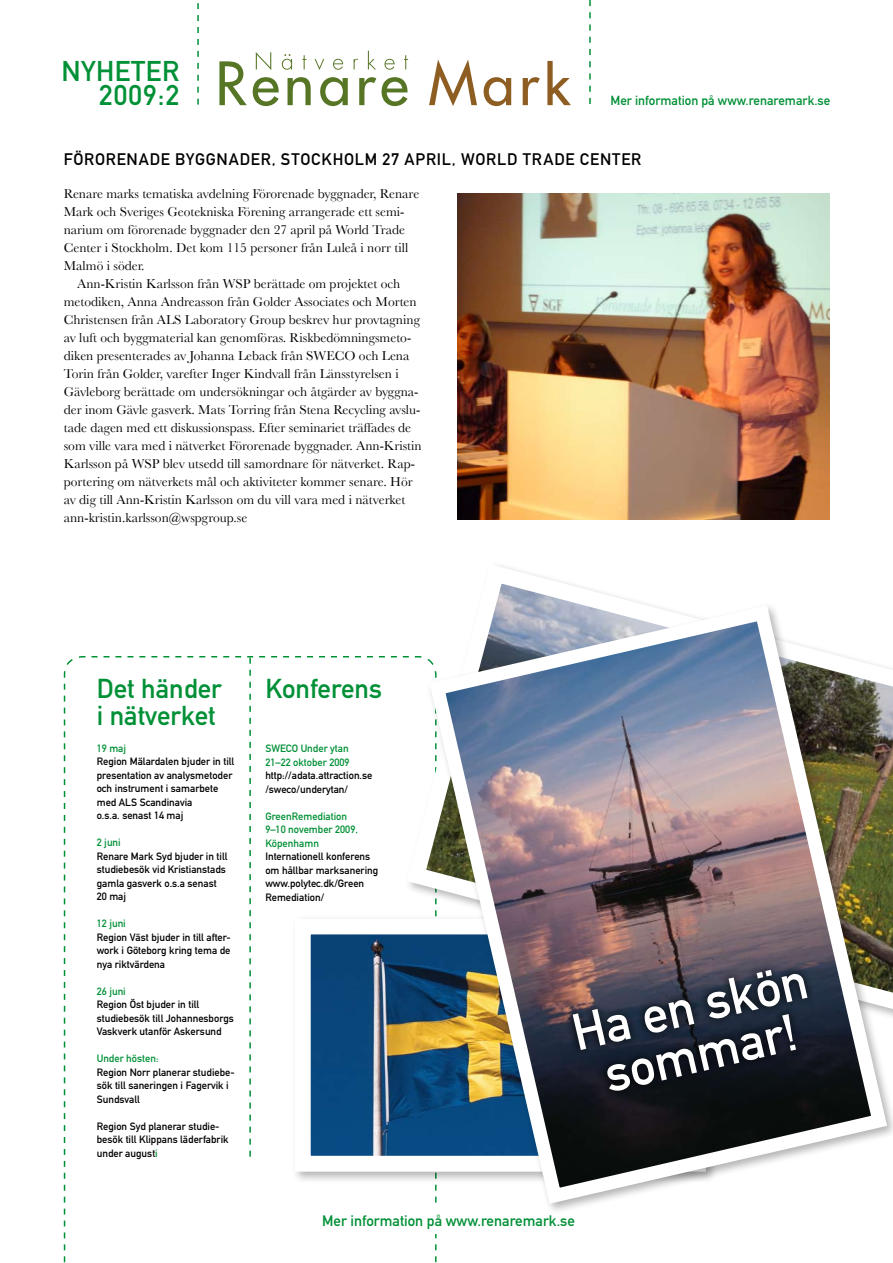
<style>
.page{position:relative;width:893px;height:1263px;background:#fff}
.page>*{position:absolute;margin:0;border:0;box-sizing:border-box;transform-origin:0 0}
.t1{font:51px/48px "DIN Mittelschrift";color:#fff;text-align:center}
.t2{font:28.2px/24.8px "DIN Mittelschrift";letter-spacing:.02em;color:#009036;text-align:right}
.t3{font:27px/27px "DIN Mittelschrift";color:#009036}
.t4{font:16.5px "DIN Mittelschrift";letter-spacing:.045em;color:#000}
.t5{font:15px "DIN Mittelschrift";color:#009036}
.t6{font:13.5px/18px "Baskerville";color:#000}
.t7{font:13.05px "DIN Mittelschrift";color:#009036}
.t8{font:10.5px/13.5px "DIN Mittelschrift";color:#000}
.t9{font:10.5px/13.5px "DIN Mittelschrift";color:#009036}
.s1{color:#009036}
</style>
<div class="page">
<svg style="left:63px;top:656px;width:374px;height:607px"></svg>
<div style="left:357px;top:1208px;width:136px;height:26px;background:#fff"></div>
<svg style="left:409px;top:565px;width:209px;height:349px"></svg>
<div style="left:291px;top:914px;width:434px;height:277px;background:#000;opacity:.3"></div>
<img style="left:409px;top:935px;width:12px;height:220px">
<svg style="left:89px;top:656px;width:320px;height:501px"></svg>
<svg style="left:219px;top:61px;width:28px;height:44px"></svg>
<svg style="left:253px;top:77px;width:26px;height:29px"></svg>
<svg style="left:288px;top:77px;width:23px;height:28px"></svg>
<svg style="left:320px;top:77px;width:28px;height:29px"></svg>
<svg style="left:359px;top:77px;width:17px;height:28px"></svg>
<svg style="left:382px;top:77px;width:25px;height:29px"></svg>
<svg style="left:429px;top:60px;width:48px;height:46px"></svg>
<svg style="left:484px;top:77px;width:27px;height:29px"></svg>
<svg style="left:523px;top:77px;width:17px;height:28px"></svg>
<svg style="left:547px;top:61px;width:24px;height:44px"></svg>
<svg style="left:256px;top:52px;width:15px;height:18px"></svg>
<svg style="left:282px;top:54px;width:10px;height:16px"></svg>
<svg style="left:302px;top:55px;width:4px;height:14px"></svg>
<svg style="left:315px;top:59px;width:9px;height:11px"></svg>
<svg style="left:333px;top:59px;width:10px;height:11px"></svg>
<svg style="left:354px;top:59px;width:4px;height:10px"></svg>
<svg style="left:368px;top:51px;width:8px;height:18px"></svg>
<svg style="left:384px;top:59px;width:11px;height:11px"></svg>
<svg style="left:404px;top:55px;width:4px;height:14px"></svg>
<svg style="left:197px;top:3px;width:2px;height:102px"></svg>
<svg style="left:589px;top:0;width:2px;height:104px"></svg>
<img style="left:457px;top:194px;width:372px;height:325px">
<img style="left:421px;top:597px;width:472px;height:614px">
<svg style="left:563px;top:960px;width:330px;height:251px"></svg>
<h2 class="t2" style="left:62px;top:58px;width:119px">NYHETER<br>2009:2</h2>
<p class="t7" style="left:610px;top:93px;width:221px">Mer information på www.renaremark.se</p>
<p class="t4" style="left:64px;top:150px;width:269px">FÖRORENADE BYGGNADER, Stockho</p>
<p class="t4" style="left:355px;top:150px;width:55px">lm 27 apri</p>
<p class="t4" style="left:442px;top:150px;width:101px">l, World TradeCente</p>
<p class="t4" style="left:631px;top:150px;width:12px">R</p>
<p class="t6" style="left:64px;top:185px;width:357px">Renare marks tematiska avdelning Förorenade byggnader, Renare Mark och Sveriges Geotekniska Förening arrangerade ett semi&shy;narium om förorenade byggnader den 27 april på World Trade Center i Stockholm. Det kom 115 personer från Luleå i norr till Malmö i söder.</p>
<p class="t6" style="left:64px;top:275px;width:359px;text-indent:14px">Ann-Kristin Karlsson från WSP berättade om projektet och metodiken, Anna Andreasson från Golder Associates och Morten Christensen från ALS Laboratory Group beskrev hur provtagning av luft och byggmaterial kan genomföras. Riskbedömningsmeto&shy;diken presenterades av Johanna Leback från SWECO och Lena Torin från Golder, varefter Inger Kindvall från Länsstyrelsen i Gävleborg berättade om undersökningar och åtgärder av byggna&shy;der inom Gävle gasverk. Mats Torring från Stena Recycling avslu&shy;tade dagen med ett diskussionspass. Efter seminariet träffades de som ville vara med i nätverket Förorenade byggnader. Ann-Kristin Karlsson på WSP blev utsedd till samordnare för nätverket. Rap&shy;portering om nätverkets mål och aktiviteter kommer senare. Hör av dig till Ann-Kristin Karlsson om du vill vara med i nätverket ann-kristin.karlsson@wspgroup.se</p>
<h3 class="t3" style="left:97px;top:675px;width:127px">Det händer i nätverket</h3>
<p class="t9" style="left:97px;top:741px;width:31px">19 maj</p>
<p class="t8" style="left:97px;top:755px;width:139px">Region Mälardalen bjuder in till presentation av analysmetoder och instrument i samarbete med ALS Scandinavia<br>o.s.a. senast 14 maj</p>
<p class="t9" style="left:97px;top:836px;width:26px">2 juni</p>
<p class="t8" style="left:97px;top:849px;width:132px">Renare Mark Syd bjuder in till studiebesök vid Kristianstads gamla gasverk o.s.a senast<br>20 maj</p>
<p class="t9" style="left:97px;top:917px;width:31px">12 juni</p>
<p class="t8" style="left:97px;top:930px;width:135px;text-align:justify">Region Väst bjuder in till after&shy;work i Göteborg kring tema de nya riktvärdena</p>
<p class="t9" style="left:97px;top:984px;width:31px">26 juni</p>
<p class="t8" style="left:97px;top:998px;width:139px">Region Öst bjuder in till studiebesök till Johannesborgs<br>Vaskverk utanför Askersund</p>
<p class="t9" style="left:97px;top:1052px;width:63px">Under hösten:</p>
<p class="t8" style="left:97px;top:1065px;width:139px">Region Norr planerar studiebe&shy;sök till saneringen i Fagervik i<br>Sundsvall</p>
<p class="t8" style="left:97px;top:1119px;width:133px">Region Syd planerar studie&shy;besök till Klippans läderfabrik under august<span class="s1">i</span></p>
<h3 class="t3" style="left:265px;top:675px;width:118px">Konferens</h3>
<p class="t9" style="left:265px;top:742px;width:86px">SWECO U nder ytan<br>21–22 oktober 2009</p>
<p class="t8" style="left:265px;top:769px;width:109px">http://adata.attraction.se /sweco/underytan/</p>
<p class="t9" style="left:265px;top:809px;width:94px">GreenRemediation<br>9–10 november 2009,<br>Köpenhamn</p>
<p class="t8" style="left:265px;top:850px;width:114px">Internationell konferens om hållbar marksanering www.polytec.dk/Green<br>Remediation/</p>
<h1 class="t1" style="left:568px;top:1010px;width:241px;rotate:-13deg">Ha en skön sommar!</h1>
<p class="t5" style="left:322px;top:1212px;width:254px">Mer information på www.renaremark.se</p>
</div>
